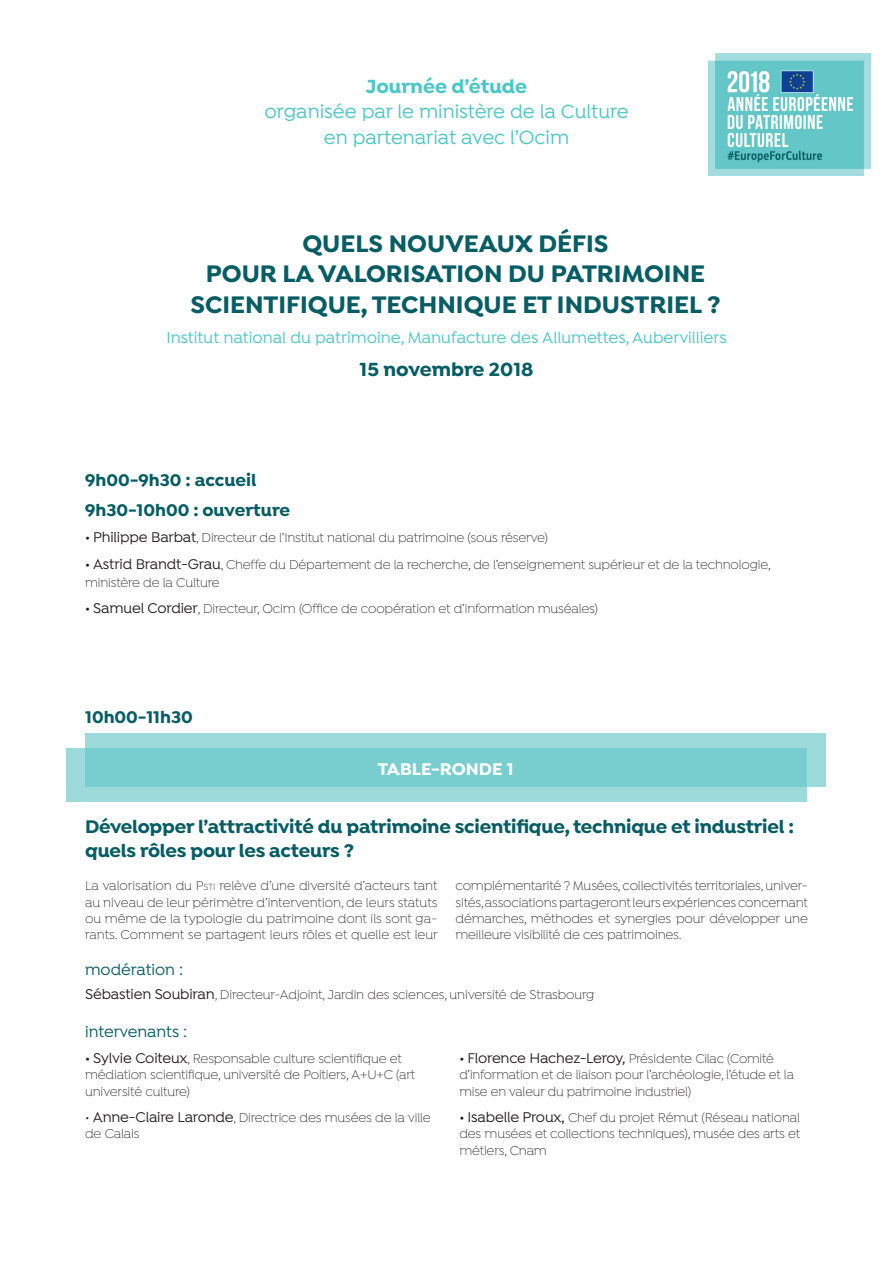
<style>
.page{position:relative;width:893px;height:1263px;background:#fff}
.page>*{position:absolute;margin:0;border:0;box-sizing:border-box;transform-origin:0 0}
.t1{font:700 25.5px/30.6px "Isidora";color:#065d64;text-align:center}
.t2{font:500 20.25px/25.5px "Isidora";color:#4ac7c7;text-align:center}
.t3{font:700 20.25px "Isidora";color:#4ac7c7}
.t4{font:700 20.25px "Isidora";color:#065d64}
.t5{font:700 19.5px/23.4px "Isidora";letter-spacing:-.01em;color:#065d64}
.t6{font:700 18px/30.2px "Isidora";color:#065d64}
.t7{font:700 18px "Isidora";color:#fff}
.t8{font:500 16.8px "Isidora";color:#4ac7c7}
.t9{font:500 16.5px "Isidora";color:#065d64}
.t10{font:300 13.5px/16.2px "Isidora";letter-spacing:-.01em;color:#231f20}
.s1{font-weight:500}
.s2{font-weight:500;font-size:15px}
.s3{font-style:inherit}
.s4{font-size:9.45px}
</style>
<div class="page">
<div style="left:66px;top:748px;width:741px;height:54px;background:#9ddbdb"></div>
<svg style="left:85px;top:733px;width:741px;height:54px;background:#82d1d1"></svg>
<img style="left:708px;top:54px;width:162px;height:121px">
<h2 class="t3" style="left:366px;top:74px;width:163px">Journée d’étude</h2>
<h2 class="t2" style="left:264px;top:100px;width:366px">organisée par le ministère de la Culture en partenariat avec l’Ocim</h2>
<h1 class="t1" style="left:190px;top:229px;width:532px">QUELS NOUVEAUX DÉFIS<br>POUR LA VALORISATION DU PATRIMOINE<br>SCIENTIFIQUE, TECHNIQUE ET INDUSTRIEL ?</h1>
<p class="t8" style="left:166px;top:328px;width:562px">Institut national du patrimoine, Manufacture des Allumettes, Aubervilliers</p>
<h2 class="t4" style="left:360px;top:357px;width:175px">15 novembre 2018</h2>
<h3 class="t6" style="left:85px;top:465px;width:207px">9h00-9h30 : accueil<br>9h30-10h00 : ouverture</h3>
<p class="t10" style="left:85px;top:531px;width:464px"><span class="s1">•</span> <span class="s2">Philippe Barbat</span>, Directeur de l’Institut national du patrimoine (sous réserve)</p>
<p class="t10" style="left:85px;top:556px;width:687px;line-height:18px"><span class="s1">•</span> <span class="s2">Astrid Brandt-Grau</span>, Cheffe du Département de la recherche, de l’enseignement supérieur et de la technologie, ministère de la Culture</p>
<p class="t10" style="left:85px;top:602px;width:514px"><span class="s1">•</span> <span class="s2">Samuel Cordier</span>, Directeur, Ocim (Office de coopération et d’information muséales)</p>
<h3 class="t6" style="left:85px;top:702px;width:109px">10h00-11h30</h3>
<h3 class="t7" style="left:378px;top:758px;width:137px">TABLE-RONDE 1</h3>
<h3 class="t5" style="left:85px;top:816px;width:710px">Développer l’attractivité du patrimoine scientifique, technique et industriel : quels rôles pour les acteurs ?</h3>
<p class="t10" style="left:85px;top:879px;width:354px;text-align:justify">La valorisation du <span class="s3">P</span><span class="s4">sti</span> relève d’une diversité d’acteurs tant au niveau de leur périmètre d’intervention, de leurs statuts ou même de la typologie du patrimoine dont ils sont ga&shy;rants. Comment se partagent leurs rôles et quelle est leur</p>
<p class="t10" style="left:455px;top:879px;width:354px">complémentarité ? Musées, collectivités territoriales, univer&shy;sités, associations partageront leurs expériences concernant démarches, méthodes et synergies pour développer une meilleure visibilité de ces patrimoines.</p>
<p class="t9" style="left:85px;top:960px;width:100px">modération :</p>
<p class="t10" style="left:85px;top:987px;width:511px"><span class="s2">Sébastien Soubiran</span>, Directeur-Adjoint, Jardin des sciences, université de Strasbourg</p>
<p class="t9" style="left:85px;top:1022px;width:104px">intervenants :</p>
<p class="t10" style="left:85px;top:1051px;width:332px"><span class="s1">•</span> <span class="s2">Sylvie Coiteux</span>, Responsable culture scientifique et médiation scientifique, université de Poitiers, A+U+C (art université culture)</p>
<p class="t10" style="left:85px;top:1110px;width:347px">• <span class="s2">Anne-Claire Laronde</span>, Directrice des musées de la ville de Calais</p>
<p class="t10" style="left:459px;top:1051px;width:336px"><span class="s1">•</span> <span class="s2">Florence Hachez-Leroy,</span> Présidente Cilac (Comité d’information et de liaison pour l’archéologie, l’étude et la mise en valeur du patrimoine industriel)</p>
<p class="t10" style="left:459px;top:1110px;width:342px;text-align:justify"><span class="s1">•</span> <span class="s2">Isabelle Proux,</span> Chef du projet Rémut (Réseau national des musées et collections techniques), musée des arts et métiers, Cnam</p>
</div>
